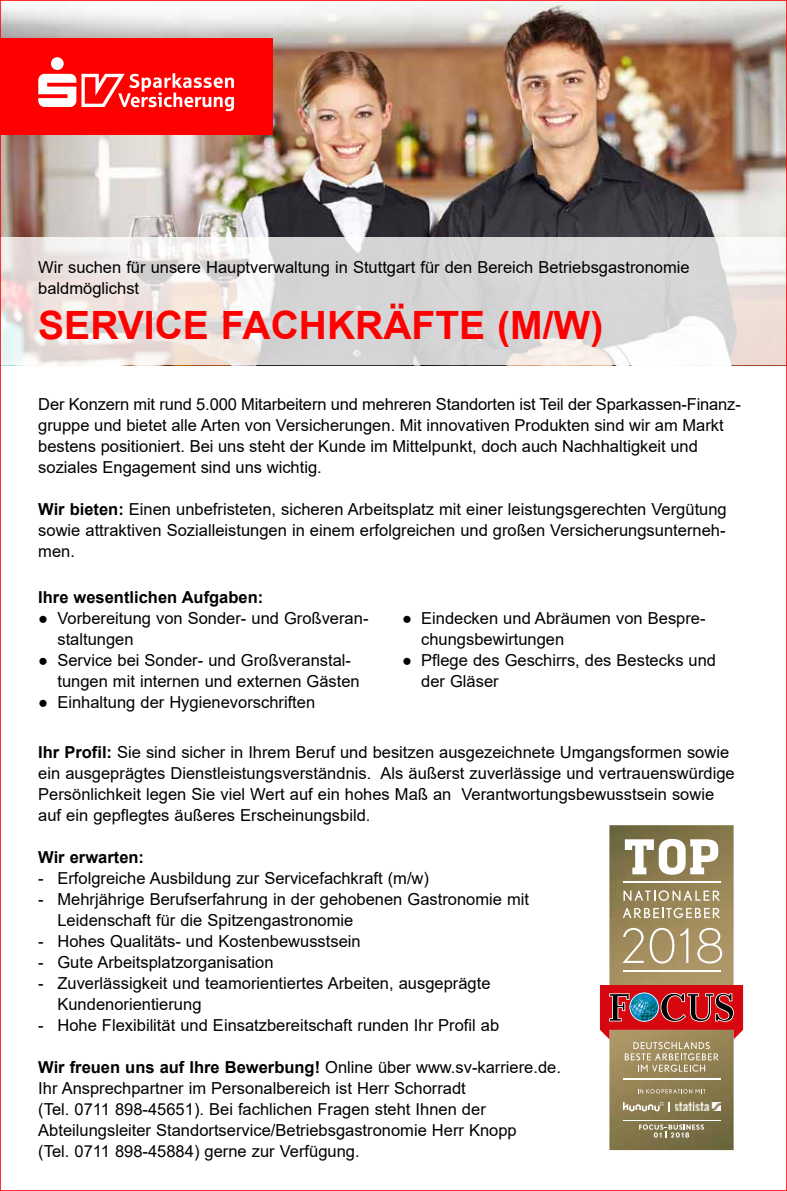
<style>
.page{position:relative;width:787px;height:1191px;background:#fff}
.page>*{position:absolute;margin:0;border:0;box-sizing:border-box;transform-origin:0 0}
.t1{font:700 39px "Arial";color:#f00}
.t2{font:16.5px/21px "Arial";color:#000}
.t3{font:700 16.5px "Arial";color:#000}
.s1{font-weight:700}
</style>
<div class="page">
<img style="left:2px;top:2px;width:783px;height:235px">
<div style="left:0;top:38px;width:272px;height:97px;background:#f00"></div>
<svg style="left:2px;top:237px;width:783px;height:128px;background:#e1dedd"></svg>
<div style="left:51px;top:57px;width:13px;height:13px;background:#fff;border-radius:50%"></div>
<svg style="left:38px;top:73px;width:196px;height:38px"></svg>
<img style="left:609px;top:825px;width:124px;height:325px">
<svg style="left:622px;top:928px;width:21px;height:35px"></svg>
<svg style="left:649px;top:928px;width:25px;height:35px"></svg>
<svg style="left:680px;top:928px;width:8px;height:35px"></svg>
<svg style="left:697px;top:928px;width:25px;height:35px"></svg>
<hr style="left:623px;top:969px;width:97px;height:2px;background:#fff">
<hr style="left:623px;top:881px;width:97px;height:2px;background:#fff">
<svg style="left:625px;top:839px;width:93px;height:35px"></svg>
<svg style="left:623px;top:890px;width:97px;height:11px"></svg>
<svg style="left:622px;top:907px;width:98px;height:11px"></svg>
<svg style="left:639px;top:1124px;width:65px;height:14px"></svg>
<hr style="left:623px;top:1119px;width:97px;height:1px;background:#fff">
<svg style="left:600px;top:985px;width:143px;height:86px;background:#b16255"></svg>
<svg style="left:637px;top:1089px;width:68px;height:4px"></svg>
<hr style="left:623px;top:1078px;width:97px;height:2px;background:#fff">
<svg style="left:623px;top:1102px;width:46px;height:9px"></svg>
<img style="left:675px;top:1102px;width:45px;height:9px">
<p class="t2" style="left:38px;top:257px;width:653px">Wir suchen für unsere Hauptverwaltung in Stuttgart für den Bereich Betriebsgastronomie baldmöglichst</p>
<h1 class="t1" style="left:38px;top:298px;width:566px">SERVICE FACHKRÄFTE (M/W)</h1>
<p class="t2" style="left:38px;top:393px;width:704px">Der Konzern mit rund 5.000 Mitarbeitern und mehreren Standorten ist Teil der Sparkassen-Finanz&shy;gruppe und bietet alle Arten von Versicherungen. Mit innovativen Produkten sind wir am Markt bestens positioniert. Bei uns steht der Kunde im Mittelpunkt, doch auch Nachhaltigkeit und soziales Engagement sind uns wichtig.</p>
<p class="t2" style="left:38px;top:498px;width:690px;text-align:justify"><span class="s1">Wir bieten:</span> Einen unbefristeten, sicheren Arbeitsplatz mit einer leistungsgerechten Vergütung sowie attraktiven Sozialleistungen in einem erfolgreichen und großen Versicherungsunterneh&shy;men.</p>
<p class="t3" style="left:38px;top:585px;width:226px">Ihre wesentlichen Aufgaben:</p>
<p class="t2" style="left:57px;top:607px;width:312px;text-indent:-19px">● Vorbereitung von Sonder- und Großveran&shy;staltungen</p>
<p class="t2" style="left:57px;top:649px;width:304px;text-indent:-19px">● Service bei Sonder- und Großveranstal&shy;tungen mit internen und externen Gästen</p>
<p class="t2" style="left:38px;top:691px;width:278px">● Einhaltung der Hygienevorschriften</p>
<p class="t2" style="left:421px;top:607px;width:286px;text-indent:-19px">● Eindecken und Abräumen von Bespre&shy;chungsbewirtungen</p>
<p class="t2" style="left:421px;top:649px;width:296px;text-indent:-19px">● Pflege des Geschirrs, des Bestecks und der Gläser</p>
<p class="t2" style="left:38px;top:741px;width:698px"><span class="s1">Ihr Profil:</span> Sie sind sicher in Ihrem Beruf und besitzen ausgezeichnete Umgangsformen sowie ein ausgeprägtes Dienstleistungsverständnis. Als äußerst zuverlässige und vertrauenswürdige Persönlichkeit legen Sie viel Wert auf ein hohes Maß an Verantwortungsbewusstsein sowie auf ein gepflegtes äußeres Erscheinungsbild.</p>
<p class="t3" style="left:38px;top:845px;width:107px">Wir erwarten:</p>
<p class="t2" style="left:38px;top:867px;width:392px">- Erfolgreiche Ausbildung zur Servicefachkraft (m/w)</p>
<p class="t2" style="left:57px;top:888px;width:473px;text-indent:-19px">- Mehrjährige Berufserfahrung in der gehobenen Gastronomie mit<br>Leidenschaft für die Spitzengastronomie</p>
<p class="t2" style="left:38px;top:930px;width:324px">- Hohes Qualitäts- und Kostenbewusstsein</p>
<p class="t2" style="left:38px;top:951px;width:237px">- Gute Arbeitsplatzorganisation</p>
<p class="t2" style="left:57px;top:972px;width:434px;text-indent:-19px">- Zuverlässigkeit und teamorientiertes Arbeiten, ausgeprägte<br>Kundenorientierung</p>
<p class="t2" style="left:38px;top:1014px;width:462px">- Hohe Flexibilität und Einsatzbereitschaft runden Ihr Profil ab</p>
<p class="t2" style="left:38px;top:1056px;width:524px"><span class="s1">Wir freuen uns auf Ihre Bewerbung!</span> Online über www.sv-karriere.de.<br>Ihr Ansprechpartner im Personalbereich ist Herr Schorradt<br>(Tel. 0711 898-45651). Bei fachlichen Fragen steht Ihnen der Abteilungsleiter Standortservice/Betriebsgastronomie Herr Knopp<br>(Tel. 0711 898-45884) gerne zur Verfügung.</p>
</div>
